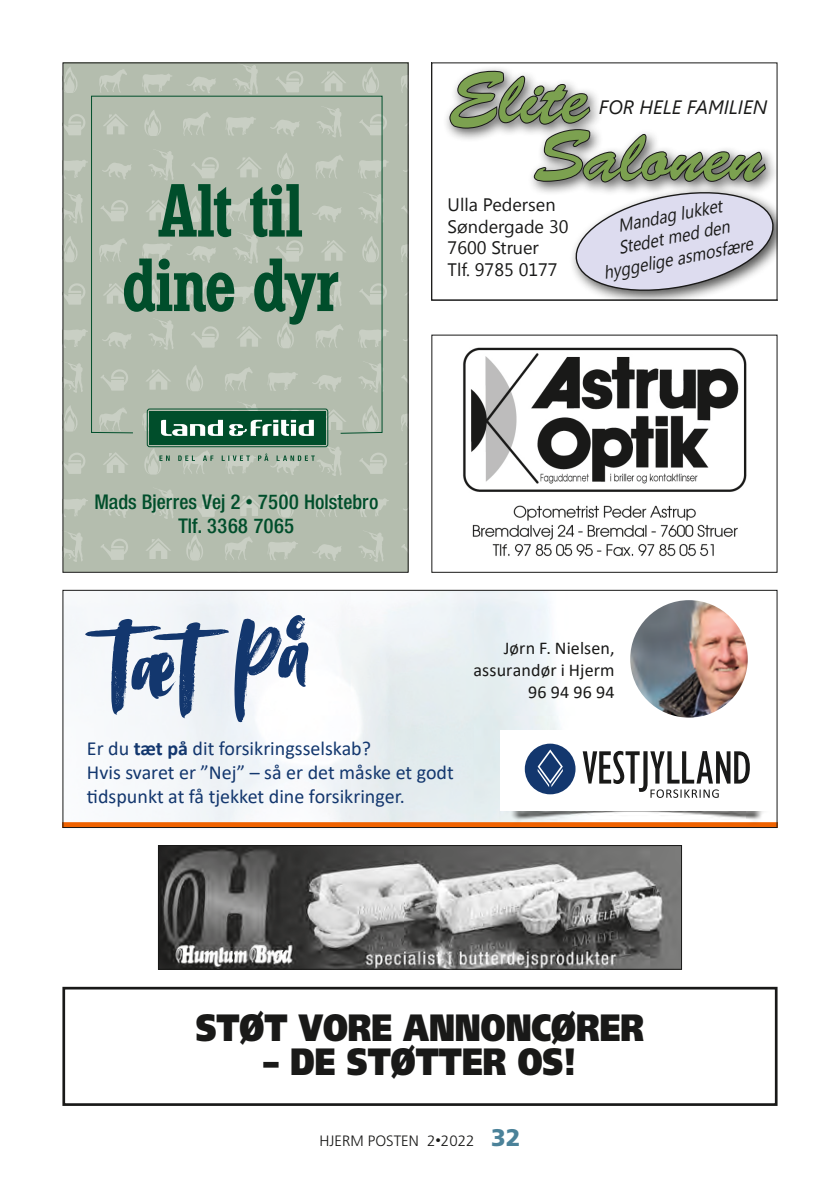
<style>
.page{position:relative;width:840px;height:1191px;background:#fff}
.page>*{position:absolute;margin:0;border:0;box-sizing:border-box;transform-origin:0 0}
.t1{font:127px "Avallon";color:#13376e}
.t2{font:78.6px/74.4px "Magnus EF";letter-spacing:-.015em;color:#004e2b;text-align:center}
.t3{font:72.2px "Brush Script Std";color:#7ca150}
.t4{font:900 38px "Frutiger LT Std";color:#191918;scale:.8 1}
.t5{font:500 20.6px/24.6px "Neue Helvetica Condensed BQ";color:#004e2b;text-align:center}
.t6{font:20px/24px "Calibri";color:#13376e}
.t7{font:italic 19.4px "Segoe UI";color:#191918}
.t8{font:18px/22px "Calibri";letter-spacing:.01em;color:#191918;text-align:right}
.t9{font:italic 18px "Segoe UI Symbol";color:#191918;scale:.89 1}
.t10{font:18px "Segoe UI Symbol";color:#191918}
.t11{font:300 15px "Frutiger LT Std";color:#191918}
.s1{font-weight:700}
.s2{font-size:11px}
.s3{font-weight:900;font-size:24px;color:#4b8299}
</style>
<div class="page">
<img style="left:463px;top:347px;width:282px;height:210px">
<img style="left:160px;top:847px;width:519px;height:120px">
<div style="left:158px;top:845px;width:523px;height:124px;border:1px solid #191918"></div>
<img style="left:64px;top:592px;width:655px;height:230px">
<div style="left:63px;top:822px;width:713px;height:5px;background:#ef6200"></div>
<div style="left:499px;top:730px;width:275px;height:81px;background:#fff"></div>
<div style="left:524px;top:743px;width:51px;height:51px;background:#13376e;border-radius:50%"></div>
<svg style="left:537px;top:749px;width:25px;height:38px"></svg>
<svg style="left:582px;top:751px;width:167px;height:47px"></svg>
<img style="left:499px;top:811px;width:275px;height:12px">
<img style="left:630px;top:600px;width:117px;height:117px;border-radius:59px">
<div style="left:62px;top:590px;width:715px;height:238px;border:1px solid #191918"></div>
<div style="left:62px;top:986px;width:715px;height:120px;border:3px solid #191918"></div>
<div style="left:63px;top:63px;width:345px;height:509px;background:#b4bdae"></div>
<svg style="left:142px;top:74px;width:30px;height:19px"></svg>
<svg style="left:99px;top:69px;width:28px;height:24px"></svg>
<svg style="left:187px;top:77px;width:29px;height:16px"></svg>
<svg style="left:64px;top:67px;width:14px;height:26px"></svg>
<svg style="left:233px;top:65px;width:25px;height:29px"></svg>
<svg style="left:276px;top:71px;width:27px;height:21px"></svg>
<svg style="left:321px;top:71px;width:25px;height:20px"></svg>
<svg style="left:401px;top:75px;width:5px;height:18px"></svg>
<svg style="left:362px;top:67px;width:17px;height:26px"></svg>
<svg style="left:64px;top:114px;width:21px;height:21px"></svg>
<svg style="left:382px;top:114px;width:5px;height:21px"></svg>
<svg style="left:64px;top:160px;width:24px;height:19px"></svg>
<svg style="left:382px;top:159px;width:6px;height:20px"></svg>
<svg style="left:64px;top:194px;width:19px;height:29px"></svg>
<svg style="left:382px;top:192px;width:1px;height:31px"></svg>
<svg style="left:401px;top:206px;width:5px;height:5px"></svg>
<svg style="left:64px;top:236px;width:14px;height:26px"></svg>
<svg style="left:401px;top:245px;width:5px;height:17px"></svg>
<svg style="left:64px;top:283px;width:21px;height:22px"></svg>
<svg style="left:382px;top:283px;width:5px;height:22px"></svg>
<svg style="left:64px;top:329px;width:24px;height:19px"></svg>
<svg style="left:382px;top:329px;width:7px;height:19px"></svg>
<svg style="left:64px;top:363px;width:19px;height:30px"></svg>
<svg style="left:382px;top:361px;width:1px;height:32px"></svg>
<svg style="left:401px;top:375px;width:5px;height:6px"></svg>
<svg style="left:64px;top:406px;width:14px;height:26px"></svg>
<svg style="left:401px;top:414px;width:5px;height:17px"></svg>
<svg style="left:64px;top:453px;width:21px;height:21px"></svg>
<svg style="left:103px;top:452px;width:25px;height:21px"></svg>
<svg style="left:360px;top:453px;width:27px;height:21px"></svg>
<svg style="left:64px;top:498px;width:24px;height:19px"></svg>
<svg style="left:103px;top:501px;width:28px;height:17px"></svg>
<svg style="left:149px;top:489px;width:25px;height:30px"></svg>
<svg style="left:192px;top:496px;width:27px;height:21px"></svg>
<svg style="left:237px;top:495px;width:25px;height:21px"></svg>
<svg style="left:358px;top:498px;width:31px;height:19px"></svg>
<svg style="left:316px;top:494px;width:27px;height:23px"></svg>
<svg style="left:277px;top:491px;width:17px;height:27px"></svg>
<svg style="left:64px;top:532px;width:19px;height:30px"></svg>
<svg style="left:101px;top:539px;width:27px;height:21px"></svg>
<svg style="left:146px;top:538px;width:25px;height:21px"></svg>
<svg style="left:268px;top:541px;width:30px;height:19px"></svg>
<svg style="left:225px;top:537px;width:27px;height:23px"></svg>
<svg style="left:313px;top:544px;width:28px;height:17px"></svg>
<svg style="left:186px;top:535px;width:17px;height:26px"></svg>
<svg style="left:359px;top:532px;width:24px;height:30px"></svg>
<svg style="left:402px;top:544px;width:4px;height:6px"></svg>
<svg style="left:91px;top:95px;width:291px;height:339px"></svg>
<div style="left:149px;top:411px;width:176px;height:34px;background:#004e2b"></div>
<div style="left:147px;top:409px;width:181px;height:38px;border:1px solid #004e2b;border-radius:2px"></div>
<svg style="left:142px;top:412px;width:81px;height:24px"></svg>
<svg style="left:229px;top:401px;width:85px;height:35px"></svg>
<svg style="left:144px;top:444px;width:197px;height:32px"></svg>
<svg style="left:448px;top:63px;width:328px;height:234px"></svg>
<h2 class="t2" style="left:122px;top:172px;width:218px">Alt til dine dyr</h2>
<p class="t5" style="left:94px;top:489px;width:285px">Mads Bjerres Vej 2 • 7500 Holstebro<br>Tlf. 3368 7065</p>
<h1 class="t1" style="left:101px;top:578px;width:203px;rotate:-3deg">tæt på</h1>
<h3 class="t3" style="left:448px;top:58px;width:141px">Elite</h3>
<p class="t7" style="left:598px;top:94px;width:170px">FOR HELE FAMILIEN</p>
<h3 class="t3" style="left:534px;top:116px;width:230px">Salonen</h3>
<p class="t10" style="left:467px;top:213px;width:12px">■</p>
<p class="t10" style="left:457px;top:256px;width:6px">●</p>
<p class="t9" style="left:644px;top:251px;width:86px;rotate:-11deg">● ▲ □▲</p>
<p class="t8" style="left:473px;top:637px;width:142px">Jørn F. Nielsen, assurandør i Hjerm<br>96 94 96 94</p>
<p class="t6" style="left:87px;top:736px;width:368px">Er du <span class="s1">tæt på</span> dit forsikringsselskab?<br>Hvis svaret er ”Nej” – så er det måske et godt tidspunkt at få tjekket dine forsikringer.</p>
<h3 class="t4" style="left:195px;top:1004px;width:562px">STØT VORE ANNONCØRER</h3>
<h3 class="t4" style="left:263px;top:1038px;width:392px">– DE STØTTER OS!</h3>
<p class="t11" style="left:319px;top:1132px;width:202px">HJERM POSTEN 2<span class="s2">•</span>2022 <span class="s3">32</span></p>
</div>
